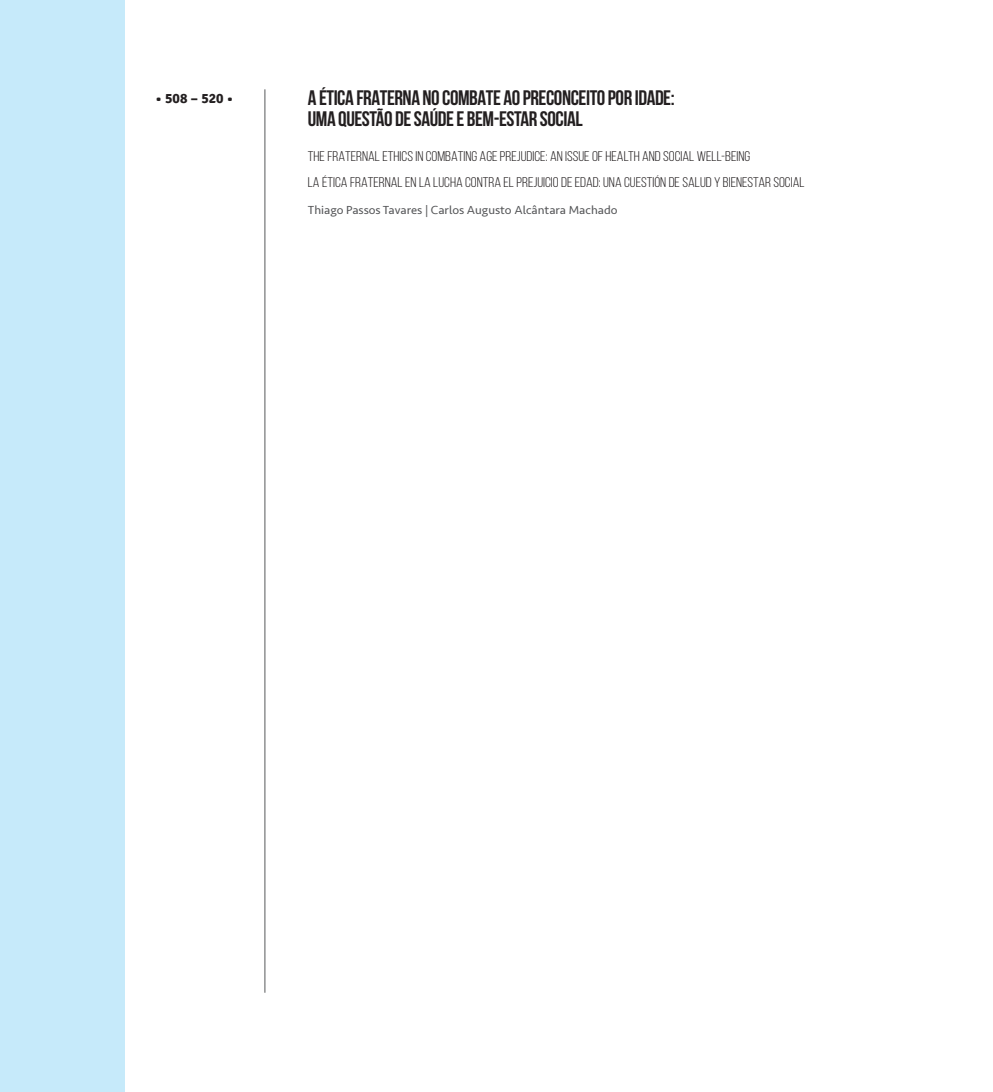
<style>
.page{position:relative;width:993px;height:1092px;background:#fff}
.page>*{position:absolute;margin:0;border:0;box-sizing:border-box;transform-origin:0 0}
.t1{font:700 21px/21px "Bebas Neue";letter-spacing:-.02em;color:#231f20}
.t2{font:14px/26.2px "Bebas Neue";color:#231f20;scale:1.1 1}
.t3{font:700 14px "Signika";color:#231f20}
.t4{font:12.25px "Seravek";color:#57585a}
</style>
<div class="page">
<div style="left:0;top:0;width:124px;height:1091px;background:#c6eafa"></div>
<hr style="left:264px;top:89px;width:1px;height:903px;background:#57585a">
<p class="t3" style="left:155px;top:89px;width:79px">• 508 – 520 •</p>
<h1 class="t1" style="left:308px;top:87px;width:368px">A ÉTICA FRATERNA NO COMBATE AO PRECONCEITO POR IDADE:<br>UMA QUESTÃO DE SAÚDE E BEM-ESTAR SOCIAL</h1>
<p class="t2" style="left:308px;top:143px;width:453px">THE FRATERNAL ETHICS IN COMBATING AGE PREJUDICE: AN ISSUE OF HEALTH AND SOCIAL WELL-BEING<br>LA ÉTICA FRATERNAL EN LA LUCHA CONTRA EL PREJUICIO DE EDAD: UNA CUESTIÓN DE SALUD Y BIENESTAR SOCIAL</p>
<p class="t4" style="left:308px;top:200px;width:311px">Thiago Passos Tavares | Carlos Augusto Alcântara Machado</p>
</div>
